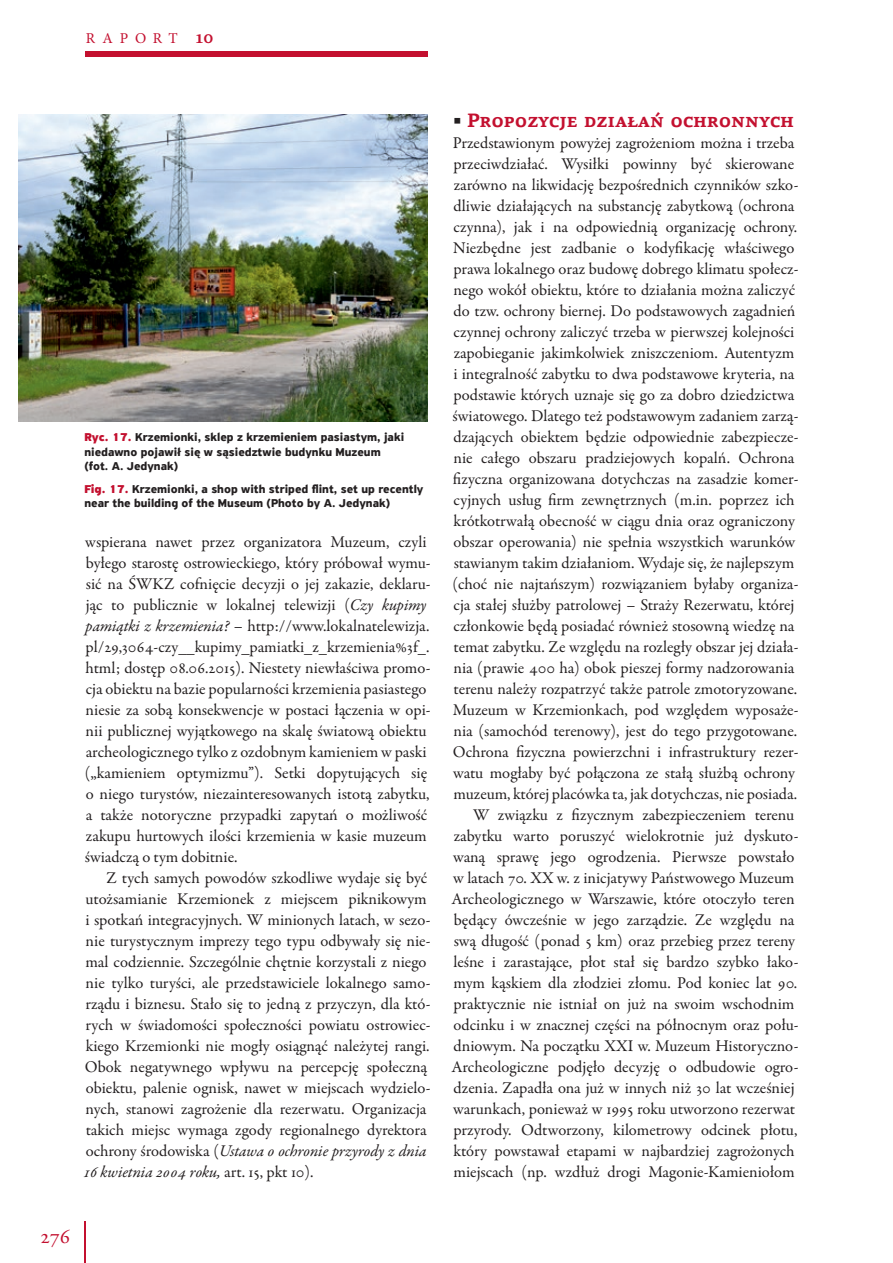
<style>
.page{position:relative;width:893px;height:1263px;background:#fff}
.page>*{position:absolute;margin:0;border:0;box-sizing:border-box;transform-origin:0 0}
.t1{font:21px "Adobe Garamond Pro";color:#c3102f}
.t2{font:700 19.5px "PF Agora Serif Pro";color:#c3102f}
.t3{font:16.5px/21px "Garamond Premr Pro";color:#231f20}
.t4{font:15px "Minion Pro";letter-spacing:.45em;color:#c3102f}
.t5{font:700 12px/14.4px "PF Highway Sans Pro";color:#231f20}
.s1{font-weight:600;font-size:19.5px}
.s2{font-weight:900;color:#c3102f}
.s3{font-style:italic}
</style>
<div class="page">
<hr style="left:85px;top:1221px;width:1px;height:42px;background:#c3102f">
<div style="left:85px;top:52px;width:342px;height:5px;background:#c3102f"></div>
<img style="left:19px;top:115px;width:408px;height:307px">
<p class="t4" style="left:86px;top:28px;width:129px">RAPORT <span class="s1">10</span></p>
<p class="t5" style="left:84px;top:430px;width:321px"><span class="s2">Ryc. 17.</span> Krzemionki, sklep z krzemieniem pasiastym, jaki niedawno pojawił się w sąsiedztwie budynku Muzeum (fot. A. Jedynak)</p>
<p class="t5" style="left:84px;top:482px;width:341px"><span class="s2">Fig. 17.</span> Krzemionki, a shop with striped flint, set up recently near the building of the Museum (Photo by A. Jedynak)</p>
<p class="t3" style="left:85px;top:532px;width:347px">wspierana nawet przez organizatora Muzeum, czyli byłego starostę ostrowieckiego, który próbował wymu&shy;sić na ŚWKZ cofnięcie decyzji o jej zakazie, deklaru&shy;jąc to publicznie w lokalnej telewizji (<span class="s3">Czy kupimy pamiątki z krzemienia?</span> – http://www.lokalnatelewizja. pl/29,3064-czy__kupimy_pamiatki_z_krzemienia%3f_. html; dostęp 08.06.2015). Niestety niewłaściwa promo&shy;cja obiektu na bazie popularności krzemienia pasiastego niesie za sobą konsekwencje w postaci łączenia w opi&shy;nii publicznej wyjątkowego na skalę światową obiektu archeologicznego tylko z ozdobnym kamieniem w paski („kamieniem optymizmu”). Setki dopytujących się o niego turystów, niezainteresowanych istotą zabytku, a także notoryczne przypadki zapytań o możliwość zakupu hurtowych ilości krzemienia w kasie muzeum świadczą o tym dobitnie.</p>
<p class="t3" style="left:84px;top:868px;width:348px;text-indent:22px">Z tych samych powodów szkodliwe wydaje się być utożsamianie Krzemionek z miejscem piknikowym i spotkań integracyjnych. W minionych latach, w sezo&shy;nie turystycznym imprezy tego typu odbywały się nie&shy;mal codziennie. Szczególnie chętnie korzystali z niego nie tylko turyści, ale przedstawiciele lokalnego samo&shy;rządu i biznesu. Stało się to jedną z przyczyn, dla któ&shy;rych w świadomości społeczności powiatu ostrowiec&shy;kiego Krzemionki nie mogły osiągnąć należytej rangi.<br>Obok negatywnego wpływu na percepcję społeczną obiektu, palenie ognisk, nawet w miejscach wydzielo&shy;nych, stanowi zagrożenie dla rezerwatu. Organizacja takich miejsc wymaga zgody regionalnego dyrektora ochrony środowiska (<span class="s3">Ustawa o ochronie przyrody z dnia 16 kwietnia 2004 roku,</span> art. 15, pkt 10).</p>
<p class="t1" style="left:41px;top:1224px;width:31px">276</p>
<p class="t2" style="left:453px;top:108px;width:342px"><sup>■</sup> Propozycje działań ochronnych</p>
<p class="t3" style="left:451px;top:133px;width:349px;text-align:right">Przedstawionym powyżej zagrożeniom można i trzeba przeciwdziałać. Wysiłki powinny być skierowane zarówno na likwidację bezpośrednich czynników szko&shy;dliwie działających na substancję zabytkową (ochrona czynna), jak i na odpowiednią organizację ochrony.<br>Niezbędne jest zadbanie o kodyfikację właściwego prawa lokalnego oraz budowę dobrego klimatu społecz&shy;nego wokół obiektu, które to działania można zaliczyć do tzw. ochrony biernej. Do podstawowych zagadnień czynnej ochrony zaliczyć trzeba w pierwszej kolejności zapobieganie jakimkolwiek zniszczeniom. Autentyzm i integralność zabytku to dwa podstawowe kryteria, na podstawie których uznaje się go za dobro dziedzictwa światowego. Dlatego też podstawowym zadaniem zarzą&shy;dzających obiektem będzie odpowiednie zabezpiecze&shy;nie całego obszaru pradziejowych kopalń. Ochrona fizyczna organizowana dotychczas na zasadzie komer&shy;cyjnych usług firm zewnętrznych (m.in. poprzez ich krótkotrwałą obecność w ciągu dnia oraz ograniczony obszar operowania) nie spełnia wszystkich warunków stawianym takim działaniom. Wydaje się, że najlepszym (choć nie najtańszym) rozwiązaniem byłaby organiza&shy;cja stałej służby patrolowej – Straży Rezerwatu, której członkowie będą posiadać również stosowną wiedzę na temat zabytku. Ze względu na rozległy obszar jej działa&shy;nia (prawie 400 ha) obok pieszej formy nadzorowania terenu należy rozpatrzyć także patrole zmotoryzowane.<br>Muzeum w Krzemionkach, pod względem wyposaże&shy;nia (samochód terenowy), jest do tego przygotowane.<br>Ochrona fizyczna powierzchni i infrastruktury rezer&shy;watu mogłaby być połączona ze stałą służbą ochrony muzeum, której placówka ta, jak dotychczas, nie posiada.<br>W związku z fizycznym zabezpieczeniem terenu zabytku warto poruszyć wielokrotnie już dyskuto&shy;waną sprawę jego ogrodzenia. Pierwsze powstało w latach 70. XX w. z inicjatywy Państwowego Muzeum Archeologicznego w Warszawie, które otoczyło teren będący ówcześnie w jego zarządzie. Ze względu na swą długość (ponad 5 km) oraz przebieg przez tereny leśne i zarastające, płot stał się bardzo szybko łako&shy;mym kąskiem dla złodziei złomu. Pod koniec lat 90. praktycznie nie istniał on już na swoim wschodnim odcinku i w znacznej części na północnym oraz połu&shy;dniowym. Na początku XXI w. Muzeum Historyczno-Archeologiczne podjęło decyzję o odbudowie ogro&shy;dzenia. Zapadła ona już w innych niż 30 lat wcześniej warunkach, ponieważ w 1995 roku utworzono rezerwat przyrody. Odtworzony, kilometrowy odcinek płotu, który powstawał etapami w najbardziej zagrożonych miejscach (np. wzdłuż drogi Magonie-Kamieniołom</p>
</div>
